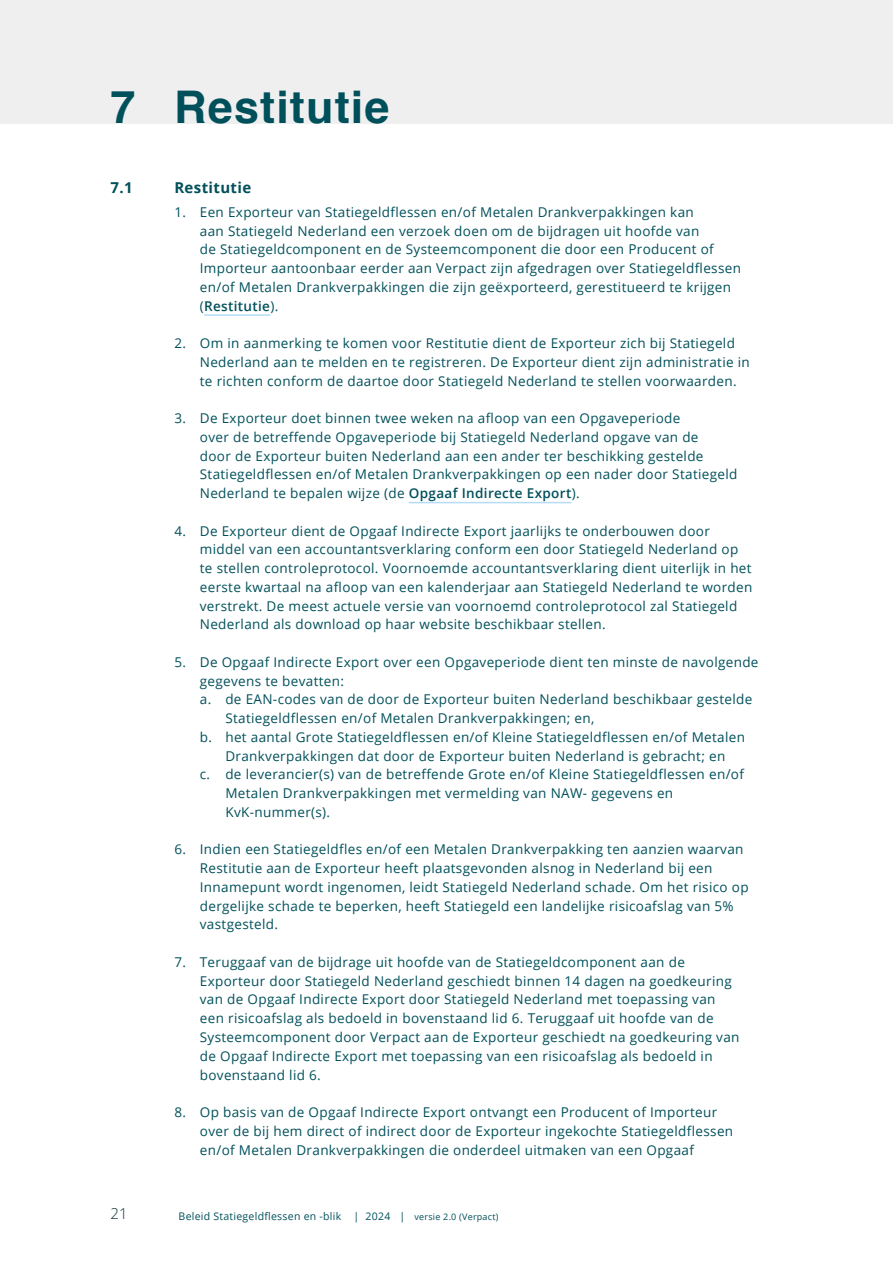
<style>
.page{position:relative;width:893px;height:1263px;background:#fff}
.page>*{position:absolute;margin:0;border:0;box-sizing:border-box;transform-origin:0 0}
.t1{font:700 45px "Helvetica";letter-spacing:.025em;color:#00505b}
.t2{font:700 15px "Open Sans";letter-spacing:.025em;color:#00505b}
.t3{font:300 15px "Open Sans";color:#0d2e33}
.t4{font:13.5px/18.8px "Open Sans";letter-spacing:.025em;color:#00505b}
.t5{font:10.5px "Open Sans";letter-spacing:.025em;color:#00505b}
.s1{font-weight:600}
.s2{font-size:9px}
</style>
<div class="page">
<div style="left:0;top:0;width:893px;height:123px;background:#efefef"></div>
<hr style="left:204px;top:314px;width:66px;height:2px;background:#b4dcf6">
<hr style="left:409px;top:502px;width:163px;height:1px;background:#b4dcf6">
<h1 class="t1" style="left:111px;top:80px;width:280px">7 Restitutie</h1>
<p class="t2" style="left:111px;top:177px;width:24px">7.1</p>
<p class="t2" style="left:174px;top:177px;width:78px">Restitutie</p>
<p class="t4" style="left:200px;top:202px;width:543px;text-indent:-26px">1. Een Exporteur van Statiegeldflessen en/of Metalen Drankverpakkingen kan<br>aan Statiegeld Nederland een verzoek doen om de bijdragen uit hoofde van<br>de Statiegeldcomponent en de Systeemcomponent die door een Producent of Importeur aantoonbaar eerder aan Verpact zijn afgedragen over Statiegeldflessen en/of Metalen Drankverpakkingen die zijn geëxporteerd, gerestitueerd te krijgen (<span class="s1">Restitutie</span>).</p>
<p class="t4" style="left:200px;top:333px;width:552px;text-indent:-26px">2. Om in aanmerking te komen voor Restitutie dient de Exporteur zich bij Statiegeld<br>Nederland aan te melden en te registreren. De Exporteur dient zijn administratie in te richten conform de daartoe door Statiegeld Nederland te stellen voorwaarden.</p>
<p class="t4" style="left:200px;top:408px;width:539px;text-indent:-26px">3. De Exporteur doet binnen twee weken na afloop van een Opgaveperiode<br>over de betreffende Opgaveperiode bij Statiegeld Nederland opgave van de<br>door de Exporteur buiten Nederland aan een ander ter beschikking gestelde Statiegeldflessen en/of Metalen Drankverpakkingen op een nader door Statiegeld Nederland te bepalen wijze (de <span class="s1">Opgaaf Indirecte Export</span>).</p>
<p class="t4" style="left:200px;top:521px;width:554px;text-indent:-26px">4. De Exporteur dient de Opgaaf Indirecte Export jaarlijks te onderbouwen door middel van een accountantsverklaring conform een door Statiegeld Nederland op te stellen controleprotocol. Voornoemde accountantsverklaring dient uiterlijk in het eerste kwartaal na afloop van een kalenderjaar aan Statiegeld Nederland te worden verstrekt. De meest actuele versie van voornoemd controleprotocol zal Statiegeld Nederland als download op haar website beschikbaar stellen.</p>
<p class="t4" style="left:174px;top:652px;width:586px">5. De Opgaaf Indirecte Export over een Opgaveperiode dient ten minste de navolgende</p>
<p class="t4" style="left:200px;top:671px;width:146px">gegevens te bevatten:</p>
<p class="t4" style="left:200px;top:690px;width:554px">a. de EAN-codes van de door de Exporteur buiten Nederland beschikbaar gestelde</p>
<p class="t4" style="left:225px;top:708px;width:370px">Statiegeldflessen en/of Metalen Drankverpakkingen; en,</p>
<p class="t4" style="left:200px;top:727px;width:547px">b. het aantal Grote Statiegeldflessen en/of Kleine Statiegeldflessen en/of Metalen</p>
<p class="t4" style="left:225px;top:746px;width:501px">Drankverpakkingen dat door de Exporteur buiten Nederland is gebracht; en</p>
<p class="t4" style="left:200px;top:765px;width:546px">c. de leverancier(s) van de betreffende Grote en/of Kleine Statiegeldflessen en/of</p>
<p class="t4" style="left:225px;top:783px;width:449px">Metalen Drankverpakkingen met vermelding van NAW- gegevens en</p>
<p class="t4" style="left:225px;top:802px;width:106px">KvK-nummer(s).</p>
<p class="t4" style="left:200px;top:840px;width:550px;text-indent:-26px">6. Indien een Statiegeldfles en/of een Metalen Drankverpakking ten aanzien waarvan Restitutie aan de Exporteur heeft plaatsgevonden alsnog in Nederland bij een Innamepunt wordt ingenomen, leidt Statiegeld Nederland schade. Om het risico op dergelijke schade te beperken, heeft Statiegeld een landelijke risicoafslag van 5% vastgesteld.</p>
<p class="t4" style="left:200px;top:952px;width:541px;text-indent:-26px">7. Teruggaaf van de bijdrage uit hoofde van de Statiegeldcomponent aan de Exporteur door Statiegeld Nederland geschiedt binnen 14 dagen na goedkeuring van de Opgaaf Indirecte Export door Statiegeld Nederland met toepassing van een risicoafslag als bedoeld in bovenstaand lid 6. Teruggaaf uit hoofde van de Systeemcomponent door Verpact aan de Exporteur geschiedt na goedkeuring van de Opgaaf Indirecte Export met toepassing van een risicoafslag als bedoeld in bovenstaand lid 6.</p>
<p class="t4" style="left:200px;top:1102px;width:535px;text-indent:-26px">8. Op basis van de Opgaaf Indirecte Export ontvangt een Producent of Importeur over de bij hem direct of indirect door de Exporteur ingekochte Statiegeldflessen en/of Metalen Drankverpakkingen die onderdeel uitmaken van een Opgaaf</p>
<p class="t3" style="left:111px;top:1203px;width:19px">21</p>
<p class="t5" style="left:179px;top:1209px;width:321px">Beleid Statiegeldflessen en -blik | 2024 | <span class="s2">versie 2.0 (Verpact)</span></p>
</div>
